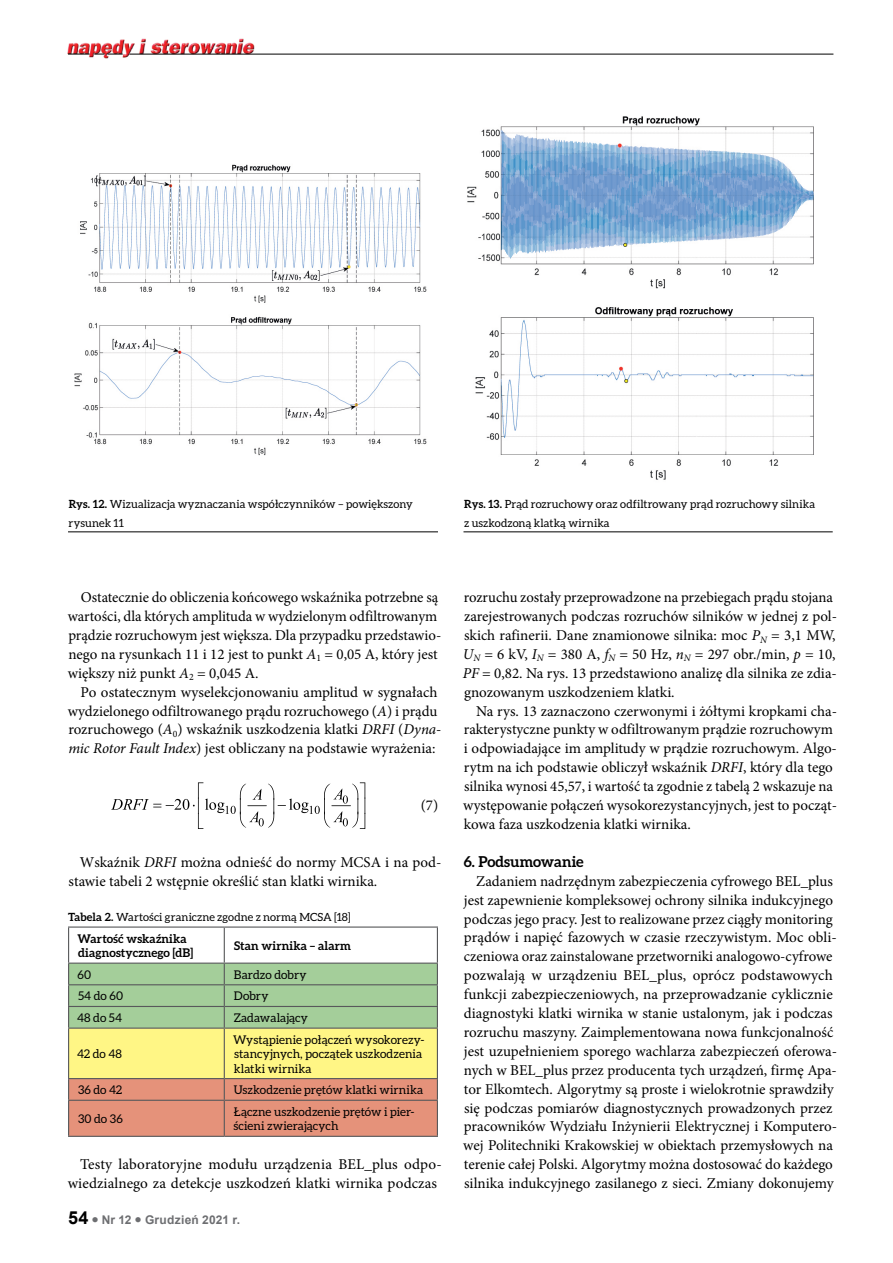
<style>
.page{position:relative;width:893px;height:1263px;background:#fff}
.page>*{position:absolute;margin:0;border:0;box-sizing:border-box;transform-origin:0 0}
.t1{font:15px/18.9px "Minion Pro";color:#000}
.t2{font:700 15px "Aleo";color:#000}
.t3{font:12px/14.4px "Aleo";letter-spacing:.005em;color:#000}
.t4{font:700 12px/14.4px "Aleo";letter-spacing:.01em;color:#000}
.t5{font:700 12px "Arial";letter-spacing:.02em;color:#6d6e71}
.t6{font:11.25px/18.9px "Aleo";letter-spacing:.01em;color:#000}
.s1{font-weight:700}
.s2{font-style:italic}
.s3{font-size:18px;color:#000}
</style>
<div class="page">
<img style="left:67px;top:38px;width:190px;height:21px">
<hr style="left:129px;top:54px;width:704px;height:1px;background:#000">
<svg style="left:68px;top:54px;width:55px;height:1px"></svg>
<svg style="left:111px;top:782px;width:255px;height:47px"></svg>
<hr style="left:68px;top:926px;width:156px;height:2px;background:#58595b">
<hr style="left:224px;top:926px;width:214px;height:2px;background:#58595b">
<svg style="left:68px;top:927px;width:370px;height:209px"></svg>
<hr style="left:68px;top:1100px;width:156px;height:1px;background:#58595b">
<hr style="left:68px;top:1101px;width:1px;height:35px;background:#58595b">
<hr style="left:224px;top:1100px;width:214px;height:1px;background:#58595b">
<hr style="left:224px;top:1101px;width:1px;height:35px;background:#58595b">
<hr style="left:437px;top:1101px;width:1px;height:35px;background:#58595b">
<hr style="left:68px;top:1136px;width:156px;height:1px;background:#58595b">
<hr style="left:224px;top:1136px;width:214px;height:1px;background:#58595b">
<hr style="left:68px;top:532px;width:370px;height:1px;background:#000">
<hr style="left:463px;top:532px;width:370px;height:1px;background:#000">
<img style="left:74px;top:164px;width:353px;height:292px">
<img style="left:467px;top:116px;width:347px;height:364px">
<p class="t6" style="left:69px;top:494px;width:346px"><span class="s1">Rys. 12.</span> Wizualizacja wyznaczania współczynników – powiększony rysunek 11</p>
<p class="t6" style="left:464px;top:494px;width:353px"><span class="s1">Rys. 13.</span> Prąd rozruchowy oraz odfiltrowany prąd rozruchowy silnika z uszkodzoną klatką wirnika</p>
<p class="t1" style="left:68px;top:588px;width:375px;text-indent:13px">Ostatecznie do obliczenia końcowego wskaźnika potrzebne są wartości, dla których amplituda w wydzielonym odfiltrowanym prądzie rozruchowym jest większa. Dla przypadku przedstawio&shy;nego na rysunkach 11 i 12 jest to punkt <span class="s2">A</span><sub>1</sub> = 0,05 A, który jest większy niż punkt <span class="s2">A</span><sub>2</sub> = 0,045 A.</p>
<p class="t1" style="left:68px;top:682px;width:375px;text-align:center">Po ostatecznym wyselekcjonowaniu amplitud w sygnałach wydzielonego odfiltrowanego prądu rozruchowego (<span class="s2">A</span>) i prądu rozruchowego (<span class="s2">A</span><sub>0</sub>) wskaźnik uszkodzenia klatki <span class="s2">DRFI</span> (<span class="s2">Dyna&shy;mic Rotor Fault Index</span>) jest obliczany na podstawie wyrażenia:</p>
<p class="t1" style="left:421px;top:795px;width:19px">(7)</p>
<p class="t1" style="left:69px;top:853px;width:374px;text-indent:11px">Wskaźnik <span class="s2">DRFI</span> można odnieść do normy MCSA i na pod&shy;stawie tabeli 2 wstępnie określić stan klatki wirnika.</p>
<p class="t6" style="left:68px;top:907px;width:284px"><span class="s1">Tabela 2.</span> Wartości graniczne zgodne z normą MCSA [18]</p>
<p class="t4" style="left:78px;top:931px;width:117px">Wartość wskaźnika diagnostycznego [dB]</p>
<p class="t4" style="left:234px;top:938px;width:118px">Stan wirnika – alarm</p>
<p class="t3" style="left:78px;top:967px;width:15px">60</p>
<p class="t3" style="left:234px;top:967px;width:74px">Bardzo dobry</p>
<p class="t3" style="left:78px;top:989px;width:46px">54 do 60</p>
<p class="t3" style="left:234px;top:989px;width:36px">Dobry</p>
<p class="t3" style="left:77px;top:1010px;width:47px">48 do 54</p>
<p class="t3" style="left:234px;top:1010px;width:76px">Zadawalający</p>
<p class="t3" style="left:77px;top:1046px;width:46px">42 do 48</p>
<p class="t3" style="left:233px;top:1032px;width:193px">Wystąpienie połączeń wysokorezy&shy;stancyjnych, początek uszkodzenia klatki wirnika</p>
<p class="t3" style="left:78px;top:1083px;width:46px">36 do 42</p>
<p class="t3" style="left:234px;top:1083px;width:191px">Uszkodzenie prętów klatki wirnika</p>
<p class="t3" style="left:78px;top:1111px;width:46px">30 do 36</p>
<p class="t3" style="left:234px;top:1104px;width:182px">Łączne uszkodzenie prętów i pier&shy;ścieni zwierających</p>
<p class="t1" style="left:68px;top:1155px;width:375px;text-indent:12px">Testy laboratoryjne modułu urządzenia BEL_plus odpo&shy;wiedzialnego za detekcje uszkodzeń klatki wirnika podczas</p>
<p class="t5" style="left:68px;top:1212px;width:174px"><span class="s3">54</span> ● Nr 12 ● Grudzień 2021 r.</p>
<p class="t1" style="left:463px;top:588px;width:376px">rozruchu zostały przeprowadzone na przebiegach prądu stojana zarejestrowanych podczas rozruchów silników w jednej z pol&shy;skich rafinerii. Dane znamionowe silnika: moc <span class="s2">P</span><sub>N</sub> = 3,1 MW, <span class="s2">U</span><sub>N</sub> = 6 kV, <span class="s2">I</span><sub>N</sub> = 380 A, <span class="s2">f</span><sub>N</sub> = 50 Hz, <span class="s2">n</span><sub>N</sub> = 297 obr./min, <span class="s2">p</span> = 10, <span class="s2">PF</span> = 0,82. Na rys. 13 przedstawiono analizę dla silnika ze zdia&shy;gnozowanym uszkodzeniem klatki.</p>
<p class="t1" style="left:463px;top:701px;width:375px;text-indent:13px">Na rys. 13 zaznaczono czerwonymi i żółtymi kropkami cha&shy;rakterystyczne punkty w odfiltrowanym prądzie rozruchowym i odpowiadające im amplitudy w prądzie rozruchowym. Algo&shy;rytm na ich podstawie obliczył wskaźnik <span class="s2">DRFI</span>, który dla tego silnika wynosi 45,57, i wartość ta zgodnie z tabelą 2 wskazuje na występowanie połączeń wysokorezystancyjnych, jest to począt&shy;kowa faza uszkodzenia klatki wirnika.</p>
<p class="t2" style="left:464px;top:853px;width:121px">6. Podsumowanie</p>
<p class="t1" style="left:463px;top:871px;width:375px;text-align:center">Zadaniem nadrzędnym zabezpieczenia cyfrowego BEL_plus jest zapewnienie kompleksowej ochrony silnika indukcyjnego podczas jego pracy. Jest to realizowane przez ciągły monitoring prądów i napięć fazowych w czasie rzeczywistym. Moc obli&shy;czeniowa oraz zainstalowane przetworniki analogowo-cyfrowe pozwalają w urządzeniu BEL_plus, oprócz podstawowych funkcji zabezpieczeniowych, na przeprowadzanie cyklicznie diagnostyki klatki wirnika w stanie ustalonym, jak i podczas rozruchu maszyny. Zaimplementowana nowa funkcjonalność jest uzupełnieniem sporego wachlarza zabezpieczeń oferowa&shy;nych w BEL_plus przez producenta tych urządzeń, firmę Apa&shy;tor Elkomtech. Algorytmy są proste i wielokrotnie sprawdziły się podczas pomiarów diagnostycznych prowadzonych przez pracowników Wydziału Inżynierii Elektrycznej i Komputero&shy;wej Politechniki Krakowskiej w obiektach przemysłowych na terenie całej Polski. Algorytmy można dostosować do każdego silnika indukcyjnego zasilanego z sieci. Zmiany dokonujemy</p>
</div>
